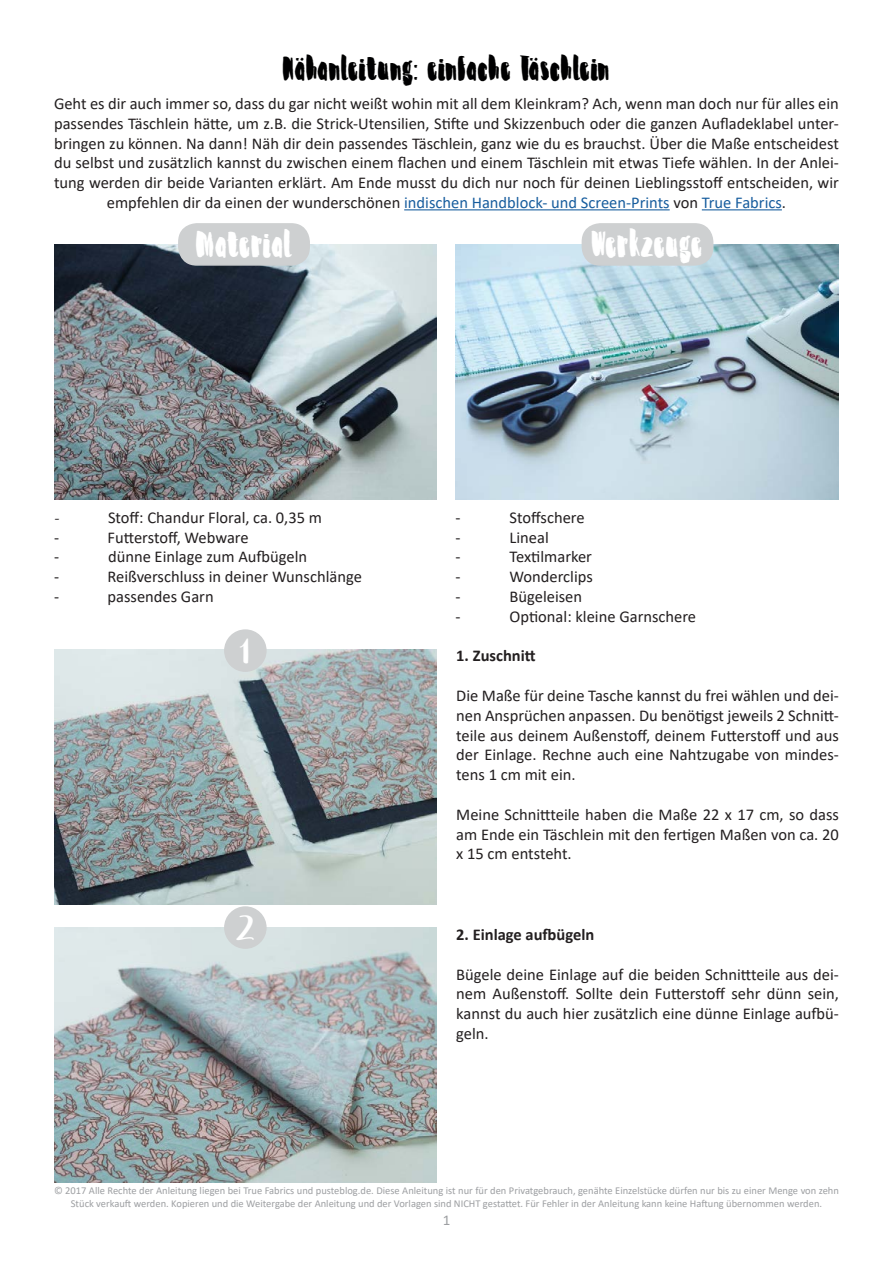
<style>
.page{position:relative;width:893px;height:1263px;background:#fff}
.page>*{position:absolute;margin:0;border:0;box-sizing:border-box;transform-origin:0 0}
.t1{font:33px "DK Zesty Lime";letter-spacing:-.015em;color:#fff}
.t2{font:33px "Autumnin November";color:#fff}
.t3{font:30px "DK Zesty Lime";color:#000001}
.t4{font:16.5px/19.8px "Calibri";color:#231f20;text-align:justify}
.t5{font:700 16.5px "Calibri";color:#231f20}
.t6{font:16.5px "Minion Pro";color:#231f20}
.t7{font:15px "Calibri";color:#9d9fa2}
.t8{font:10.5px/12.6px "Calibri";color:#9d9fa2;text-align:center}
.s1{color:#175d9e}
</style>
<div class="page">
<img style="left:54px;top:244px;width:382px;height:256px">
<img style="left:456px;top:244px;width:382px;height:256px">
<img style="left:54px;top:649px;width:383px;height:255px">
<img style="left:54px;top:927px;width:383px;height:256px">
<hr style="left:404px;top:209px;width:266px;height:1px;background:#175d9e">
<hr style="left:702px;top:209px;width:80px;height:1px;background:#175d9e">
<div style="left:225px;top:907px;width:41px;height:41px;background:#ced0d1;border-radius:50%"></div>
<div style="left:224px;top:906px;width:43px;height:43px;border:2px solid #ced0d1;border-radius:50%"></div>
<div style="left:179px;top:224px;width:130px;height:41px;background:#ced0d1;border-radius:18px"></div>
<div style="left:178px;top:223px;width:132px;height:43px;border:2px solid #ced0d1;border-radius:18px"></div>
<div style="left:582px;top:224px;width:131px;height:41px;background:#ced0d1;border-radius:18px"></div>
<div style="left:582px;top:223px;width:131px;height:43px;border:2px solid #ced0d1;border-radius:18px"></div>
<div style="left:225px;top:630px;width:41px;height:41px;background:#ced0d1;border-radius:50%"></div>
<div style="left:224px;top:629px;width:43px;height:43px;border:2px solid #ced0d1;border-radius:50%"></div>
<p class="t3" style="left:282px;top:50px;width:329px">Nähanleitung: einfache Täschlein</p>
<p class="t4" style="left:54px;top:93px;width:786px;text-align:center">Geht es dir auch immer so, dass du gar nicht weißt wohin mit all dem Kleinkram? Ach, wenn man doch nur für alles ein passendes Täschlein hätte, um z.B. die Strick-Utensilien, Stifte und Skizzenbuch oder die ganzen Aufladeklabel unter&shy;bringen zu können. Na dann! Näh dir dein passendes Täschlein, ganz wie du es brauchst. Über die Maße entscheidest du selbst und zusätzlich kannst du zwischen einem flachen und einem Täschlein mit etwas Tiefe wählen. In der Anlei&shy;tung werden dir beide Varianten erklärt. Am Ende musst du dich nur noch für deinen Lieblingsstoff entscheiden, wir empfehlen dir da einen der wunderschönen <span class="s1">indischen Handblock- und Screen-Prints</span> von <span class="s1">True Fabrics</span>.</p>
<p class="t1" style="left:195px;top:225px;width:99px">Material</p>
<p class="t1" style="left:591px;top:225px;width:113px">Werkzeuge</p>
<p class="t6" style="left:54px;top:507px;width:7px">-</p>
<p class="t4" style="left:108px;top:507px;width:216px">Stoff: Chandur Floral, ca. 0,35 m</p>
<p class="t4" style="left:54px;top:527px;width:7px">-</p>
<p class="t4" style="left:108px;top:527px;width:143px">Futterstoff, Webware</p>
<p class="t4" style="left:54px;top:547px;width:7px">-</p>
<p class="t4" style="left:108px;top:547px;width:201px">dünne Einlage zum Aufbügeln</p>
<p class="t4" style="left:54px;top:566px;width:7px">-</p>
<p class="t4" style="left:108px;top:566px;width:256px">Reißverschluss in deiner Wunschlänge</p>
<p class="t4" style="left:54px;top:586px;width:7px">-</p>
<p class="t4" style="left:108px;top:586px;width:108px">passendes Garn</p>
<p class="t2" style="left:240px;top:632px;width:12px">1</p>
<p class="t2" style="left:236px;top:909px;width:21px">2</p>
<p class="t4" style="left:456px;top:507px;width:7px">-</p>
<p class="t4" style="left:510px;top:507px;width:77px">Stoffschere</p>
<p class="t4" style="left:456px;top:527px;width:7px">-</p>
<p class="t4" style="left:510px;top:527px;width:41px">Lineal</p>
<p class="t4" style="left:456px;top:547px;width:7px">-</p>
<p class="t4" style="left:510px;top:547px;width:84px">Textilmarker</p>
<p class="t4" style="left:456px;top:566px;width:7px">-</p>
<p class="t4" style="left:510px;top:566px;width:85px">Wonderclips</p>
<p class="t4" style="left:456px;top:586px;width:7px">-</p>
<p class="t4" style="left:510px;top:586px;width:74px">Bügeleisen</p>
<p class="t4" style="left:456px;top:606px;width:7px">-</p>
<p class="t4" style="left:510px;top:606px;width:188px">Optional: kleine Garnschere</p>
<p class="t5" style="left:456px;top:644px;width:81px">1. Zuschnitt</p>
<p class="t4" style="left:456px;top:685px;width:384px">Die Maße für deine Tasche kannst du frei wählen und dei&shy;nen Ansprüchen anpassen. Du benötigst jeweils 2 Schnitt&shy;teile aus deinem Außenstoff, deinem Futterstoff und aus der Einlage. Rechne auch eine Nahtzugabe von mindes&shy;tens 1 cm mit ein.</p>
<p class="t4" style="left:456px;top:804px;width:384px">Meine Schnittteile haben die Maße 22 x 17 cm, so dass am Ende ein Täschlein mit den fertigen Maßen von ca. 20 x 15 cm entsteht.</p>
<p class="t5" style="left:456px;top:923px;width:139px">2. Einlage aufbügeln</p>
<p class="t4" style="left:456px;top:964px;width:384px">Bügele deine Einlage auf die beiden Schnittteile aus dei&shy;nem Außenstoff. Sollte dein Futterstoff sehr dünn sein, kannst du auch hier zusätzlich eine dünne Einlage aufbü&shy;geln.</p>
<p class="t8" style="left:54px;top:1184px;width:786px">© 2017 Alle Rechte der Anleitung liegen bei True Fabrics und pusteblog.de. Diese Anleitung ist nur für den Privatgebrauch, genähte Einzelstücke dürfen nur bis zu einer Menge von zehn<br>Stück verkauft werden. Kopieren und die Weitergabe der Anleitung und der Vorlagen sind NICHT gestattet. Für Fehler in der Anleitung kann keine Haftung übernommen werden.</p>
<p class="t7" style="left:443px;top:1209px;width:9px">1</p>
</div>
